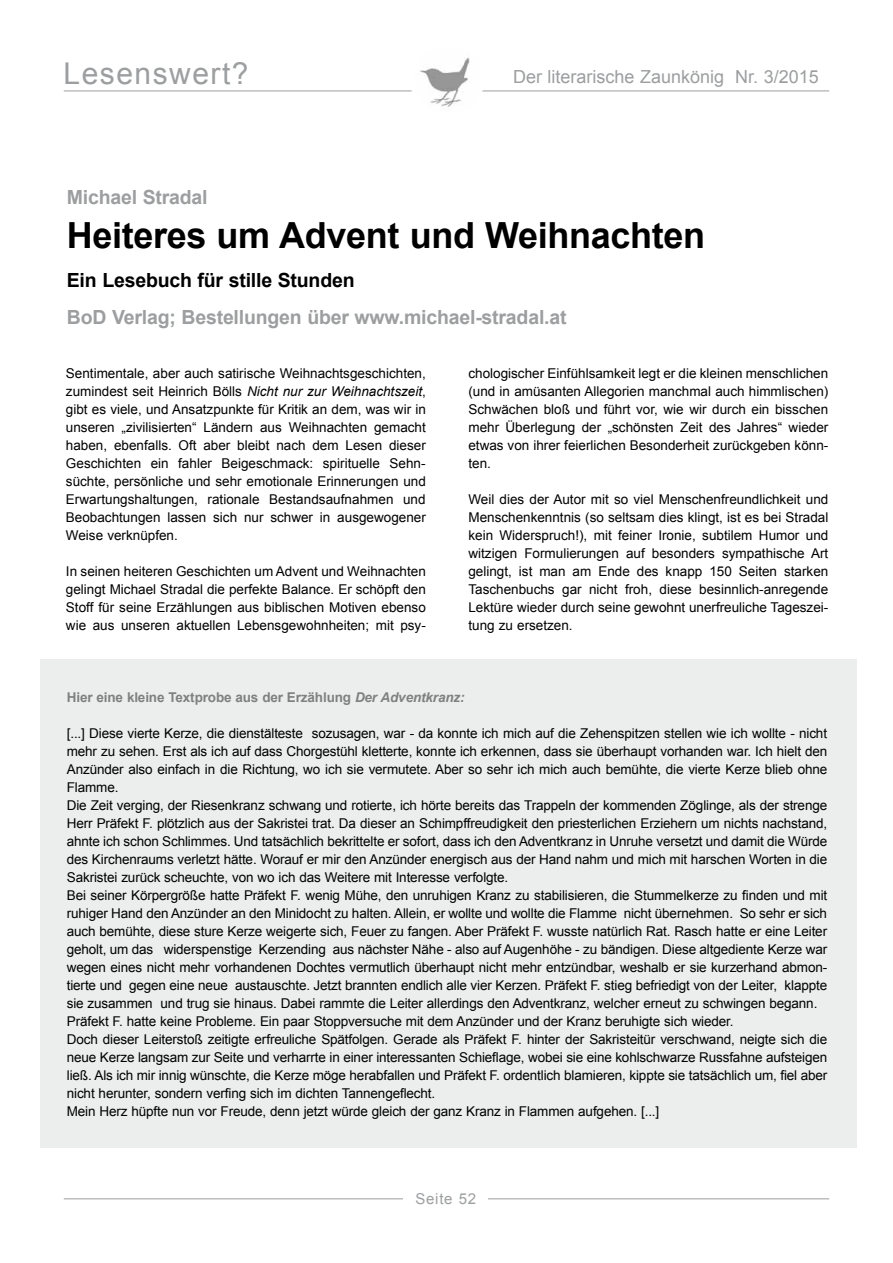
<style>
.page{position:relative;width:893px;height:1263px;background:#fff}
.page>*{position:absolute;margin:0;border:0;box-sizing:border-box;transform-origin:0 0}
.t1{font:700 36px "Arial";letter-spacing:-.01em;color:#000}
.t2{font:30px "Arial";letter-spacing:.05em;color:#9c9e9f}
.t3{font:700 19.5px "Arial";letter-spacing:-.01em;color:#9c9e9f}
.t4{font:700 19.5px "Arial";letter-spacing:-.01em;color:#000}
.t5{font:18px "Arial";color:#9c9e9f}
.t6{font:15px "Arial";letter-spacing:.05em;color:#9c9e9f}
.t7{font:13.5px/18px "Arial";letter-spacing:-.01em;color:#000;text-align:justify}
.t8{font:700 13.5px "Arial";letter-spacing:-.01em;color:#808080}
.s1{font-style:italic}
</style>
<div class="page">
<div style="left:40px;top:659px;width:817px;height:488px;background:#eceded"></div>
<hr style="left:64px;top:91px;width:765px;height:1px;background:#9c9e9f">
<div style="left:410px;top:45px;width:69px;height:69px;background:#fff;border-radius:50%"></div>
<hr style="left:64px;top:1198px;width:765px;height:1px;background:#9c9e9f">
<div style="left:404px;top:1191px;width:84px;height:16px;background:#fff"></div>
<img style="left:420px;top:57px;width:60px;height:50px">
<div style="left:415px;top:45px;width:69px;height:69px;border:1px solid #fff;border-radius:50%"></div>
<h2 class="t2" style="left:64px;top:54px;width:187px">Lesenswert?</h2>
<h3 class="t5" style="left:513px;top:65px;width:307px">Der literarische Zaunkönig Nr. 3/2015</h3>
<h3 class="t3" style="left:67px;top:185px;width:142px">Michael Stradal</h3>
<h1 class="t1" style="left:67px;top:211px;width:640px">Heiteres um Advent und Weihnachten</h1>
<h3 class="t4" style="left:67px;top:267px;width:289px">Ein Lesebuch für stille Stunden</h3>
<h3 class="t3" style="left:67px;top:304px;width:501px">BoD Verlag; Bestellungen über www.michael-stradal.at</h3>
<p class="t7" style="left:66px;top:364px;width:361px">Sentimentale, aber auch satirische Weihnachtsgeschichten, zumindest seit Heinrich Bölls <span class="s1">Nicht nur zur Weihnachtszeit</span>, gibt es viele, und Ansatzpunkte für Kritik an dem, was wir in unseren „zivilisierten“ Ländern aus Weihnachten gemacht haben, ebenfalls. Oft aber bleibt nach dem Lesen dieser Geschichten ein fahler Beigeschmack: spirituelle Sehn&shy;süchte, persönliche und sehr emotionale Erinnerungen und Erwartungshaltungen, rationale Bestandsaufnahmen und Beobachtungen lassen sich nur schwer in ausgewogener Weise verknüpfen.</p>
<p class="t7" style="left:66px;top:562px;width:361px">In seinen heiteren Geschichten um Advent und Weihnachten gelingt Michael Stradal die perfekte Balance. Er schöpft den Stoff für seine Erzählungen aus biblischen Motiven ebenso wie aus unseren aktuellen Lebensgewohnheiten; mit psy-</p>
<p class="t7" style="left:468px;top:364px;width:361px">chologischer Einfühlsamkeit legt er die kleinen menschlichen (und in amüsanten Allegorien manchmal auch himmlischen)<br>Schwächen bloß und führt vor, wie wir durch ein bisschen mehr Überlegung der „schönsten Zeit des Jahres“ wieder etwas von ihrer feierlichen Besonderheit zurückgeben könn&shy;ten.</p>
<p class="t7" style="left:468px;top:490px;width:361px">Weil dies der Autor mit so viel Menschenfreundlichkeit und Menschenkenntnis (so seltsam dies klingt, ist es bei Stradal kein Widerspruch!), mit feiner Ironie, subtilem Humor und witzigen Formulierungen auf besonders sympathische Art gelingt, ist man am Ende des knapp 150 Seiten starken Taschenbuchs gar nicht froh, diese besinnlich-anregende Lektüre wieder durch seine gewohnt unerfreuliche Tageszei&shy;tung zu ersetzen.</p>
<p class="t8" style="left:67px;top:688px;width:399px">Hier eine kleine Textprobe aus der Erzählung <span class="s1">Der Adventkranz:</span></p>
<p class="t7" style="left:67px;top:724px;width:762px;text-align:left">[...] Diese vierte Kerze, die dienstälteste sozusagen, war - da konnte ich mich auf die Zehenspitzen stellen wie ich wollte - nicht mehr zu sehen. Erst als ich auf dass Chorgestühl kletterte, konnte ich erkennen, dass sie überhaupt vorhanden war. Ich hielt den Anzünder also einfach in die Richtung, wo ich sie vermutete. Aber so sehr ich mich auch bemühte, die vierte Kerze blieb ohne Flamme.<br>Die Zeit verging, der Riesenkranz schwang und rotierte, ich hörte bereits das Trappeln der kommenden Zöglinge, als der strenge Herr Präfekt F. plötzlich aus der Sakristei trat. Da dieser an Schimpffreudigkeit den priesterlichen Erziehern um nichts nachstand, ahnte ich schon Schlimmes. Und tatsächlich bekrittelte er sofort, dass ich den Adventkranz in Unruhe versetzt und damit die Würde des Kirchenraums verletzt hätte. Worauf er mir den Anzünder energisch aus der Hand nahm und mich mit harschen Worten in die Sakristei zurück scheuchte, von wo ich das Weitere mit Interesse verfolgte.<br>Bei seiner Körpergröße hatte Präfekt F. wenig Mühe, den unruhigen Kranz zu stabilisieren, die Stummelkerze zu finden und mit ruhiger Hand den Anzünder an den Minidocht zu halten. Allein, er wollte und wollte die Flamme nicht übernehmen. So sehr er sich auch bemühte, diese sture Kerze weigerte sich, Feuer zu fangen. Aber Präfekt F. wusste natürlich Rat. Rasch hatte er eine Leiter geholt, um das widerspenstige Kerzending aus nächster Nähe - also auf Augenhöhe - zu bändigen. Diese altgediente Kerze war wegen eines nicht mehr vorhandenen Dochtes vermutlich überhaupt nicht mehr entzündbar, weshalb er sie kurzerhand abmon&shy;tierte und gegen eine neue austauschte. Jetzt brannten endlich alle vier Kerzen. Präfekt F. stieg befriedigt von der Leiter, klappte sie zusammen und trug sie hinaus. Dabei rammte die Leiter allerdings den Adventkranz, welcher erneut zu schwingen begann.<br>Präfekt F. hatte keine Probleme. Ein paar Stoppversuche mit dem Anzünder und der Kranz beruhigte sich wieder.<br>Doch dieser Leiterstoß zeitigte erfreuliche Spätfolgen. Gerade als Präfekt F. hinter der Sakristeitür verschwand, neigte sich die neue Kerze langsam zur Seite und verharrte in einer interessanten Schieflage, wobei sie eine kohlschwarze Russfahne aufsteigen ließ. Als ich mir innig wünschte, die Kerze möge herabfallen und Präfekt F. ordentlich blamieren, kippte sie tatsächlich um, fiel aber nicht herunter, sondern verfing sich im dichten Tannengeflecht.<br>Mein Herz hüpfte nun vor Freude, denn jetzt würde gleich der ganz Kranz in Flammen aufgehen. [...]</p>
<p class="t6" style="left:415px;top:1188px;width:62px">Seite 52</p>
</div>
